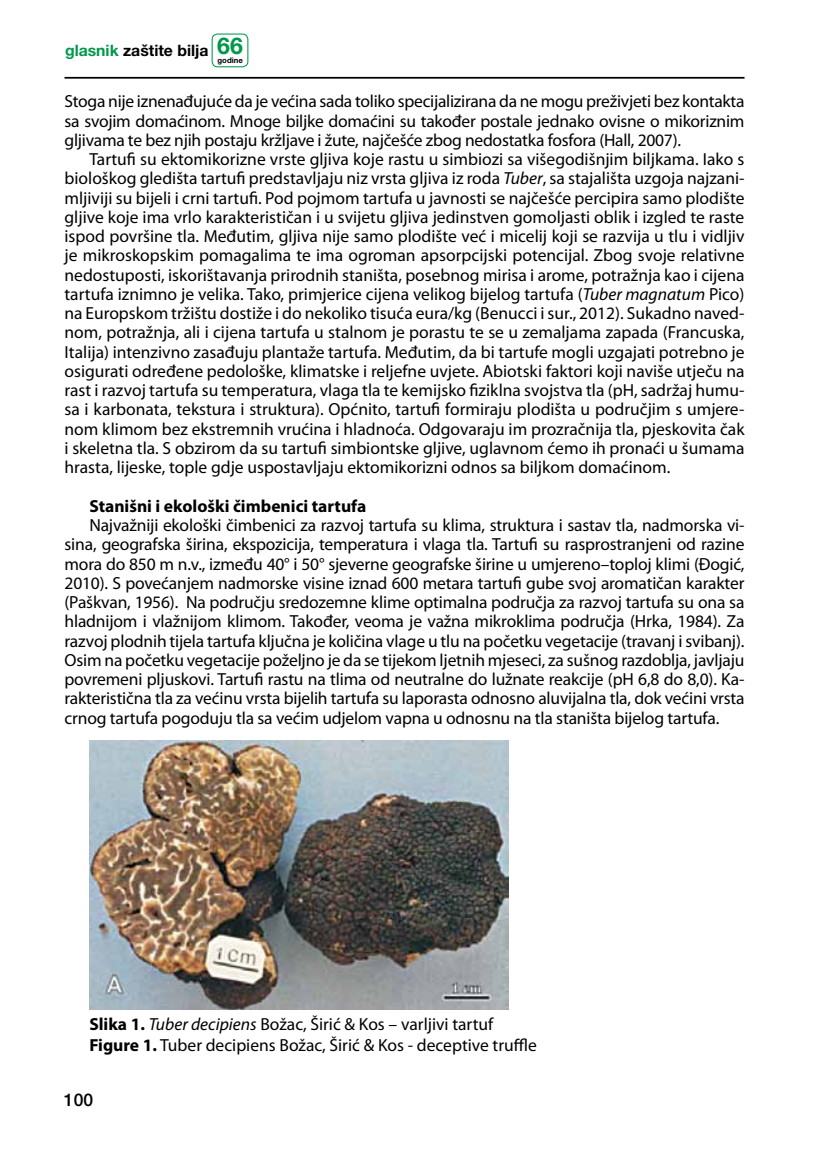
<style>
.page{position:relative;width:819px;height:1166px;background:#fff}
.page>*{position:absolute;margin:0;border:0;box-sizing:border-box;transform-origin:0 0}
.t1{font:17.5px/19.2px "Myriad Pro";color:#000;text-align:justify}
.t2{font:700 17.5px "Myriad Pro";color:#000}
.t3{font:500 17.5px "Helvetica Neue LT Pro";color:#000}
.t4{font:700 15.75px "Helvetica Neue LT Pro";color:#000}
.t5{font:700 7.7px "Helvetica Neue LT Pro";color:#000}
.s1{color:#00984a}
.s2{font-size:23.1px;color:#00984a}
.s3{font-style:italic}
.s4{font-weight:700}
</style>
<div class="page">
<hr style="left:64px;top:77px;width:680px;height:2px;background:#000">
<div style="left:211px;top:34px;width:37px;height:33px;border:1px solid #00984a;border-radius:5px"></div>
<img style="left:89px;top:741px;width:419px;height:269px">
<p class="t4" style="left:65px;top:40px;width:179px"><span class="s1">glasnik</span> zaštite bilja <span class="s2">66</span></p>
<p class="t5" style="left:217px;top:56px;width:27px">godine</p>
<p class="t1" style="left:64px;top:92px;width:681px">Stoga nije iznenađujuće da je većina sada toliko specijalizirana da ne mogu preživjeti bez kontakta sa svojim domaćinom. Mnoge biljke domaćini su također postale jednako ovisne o mikoriznim gljivama te bez njih postaju kržljave i žute, najčešće zbog nedostatka fosfora (Hall, 2007).</p>
<p class="t1" style="left:64px;top:149px;width:681px;text-indent:25px">Tartufi su ektomikorizne vrste gljiva koje rastu u simbiozi sa višegodišnjim biljkama. Iako s biološkog gledišta tartufi predstavljaju niz vrsta gljiva iz roda <span class="s3">Tuber</span>, sa stajališta uzgoja najzani&shy;mljiviji su bijeli i crni tartufi. Pod pojmom tartufa u javnosti se najčešće percipira samo plodište gljive koje ima vrlo karakterističan i u svijetu gljiva jedinstven gomoljasti oblik i izgled te raste ispod površine tla. Međutim, gljiva nije samo plodište već i micelij koji se razvija u tlu i vidljiv je mikroskopskim pomagalima te ima ogroman apsorpcijski potencijal. Zbog svoje relativne nedostuposti, iskorištavanja prirodnih staništa, posebnog mirisa i arome, potražnja kao i cijena tartufa iznimno je velika. Tako, primjerice cijena velikog bijelog tartufa (<span class="s3">Tuber magnatum</span> Pico) na Europskom tržištu dostiže i do nekoliko tisuća eura/kg (Benucci i sur., 2012). Sukadno naved&shy;nom, potražnja, ali i cijena tartufa u stalnom je porastu te se u zemaljama zapada (Francuska, Italija) intenzivno zasađuju plantaže tartufa. Međutim, da bi tartufe mogli uzgajati potrebno je osigurati određene pedološke, klimatske i reljefne uvjete. Abiotski faktori koji naviše utječu na rast i razvoj tartufa su temperatura, vlaga tla te kemijsko fiziklna svojstva tla (pH, sadržaj humu&shy;sa i karbonata, tekstura i struktura). Općnito, tartufi formiraju plodišta u područjim s umjere&shy;nom klimom bez ekstremnih vrućina i hladnoća. Odgovaraju im prozračnija tla, pjeskovita čak i skeletna tla. S obzirom da su tartufi simbiontske gljive, uglavnom ćemo ih pronaći u šumama hrasta, lijeske, tople gdje uspostavljaju ektomikorizni odnos sa biljkom domaćinom.</p>
<p class="t2" style="left:89px;top:494px;width:278px">Stanišni i ekološki čimbenici tartufa</p>
<p class="t1" style="left:64px;top:515px;width:681px;text-indent:25px">Najvažniji ekološki čimbenici za razvoj tartufa su klima, struktura i sastav tla, nadmorska vi&shy;sina, geografska širina, ekspozicija, temperatura i vlaga tla. Tartufi su rasprostranjeni od razine mora do 850 m n.v., između 40° i 50° sjeverne geografske širine u umjereno–toploj klimi (Đogić, 2010). S povećanjem nadmorske visine iznad 600 metara tartufi gube svoj aromatičan karakter (Paškvan, 1956). Na području sredozemne klime optimalna područja za razvoj tartufa su ona sa hladnijom i vlažnijom klimom. Također, veoma je važna mikroklima područja (Hrka, 1984). Za razvoj plodnih tijela tartufa ključna je količina vlage u tlu na početku vegetacije (travanj i svibanj).<br>Osim na početku vegetacije poželjno je da se tijekom ljetnih mjeseci, za sušnog razdoblja, javljaju povremeni pljuskovi. Tartufi rastu na tlima od neutralne do lužnate reakcije (pH 6,8 do 8,0). Ka&shy;rakteristična tla za većinu vrsta bijelih tartufa su laporasta odnosno aluvijalna tla, dok većini vrsta crnog tartufa pogoduju tla sa većim udjelom vapna u odnosnu na tla staništa bijelog tartufa.</p>
<p class="t1" style="left:89px;top:1014px;width:449px;line-height:20.1px"><span class="s4">Slika 1.</span> <span class="s3">Tuber decipiens</span> Božac, Širić &amp; Kos – varljivi tartuf<br><span class="s4">Figure 1.</span> Tuber decipiens Božac, Širić &amp; Kos - deceptive truffle</p>
<p class="t3" style="left:64px;top:1090px;width:31px">100</p>
</div>
